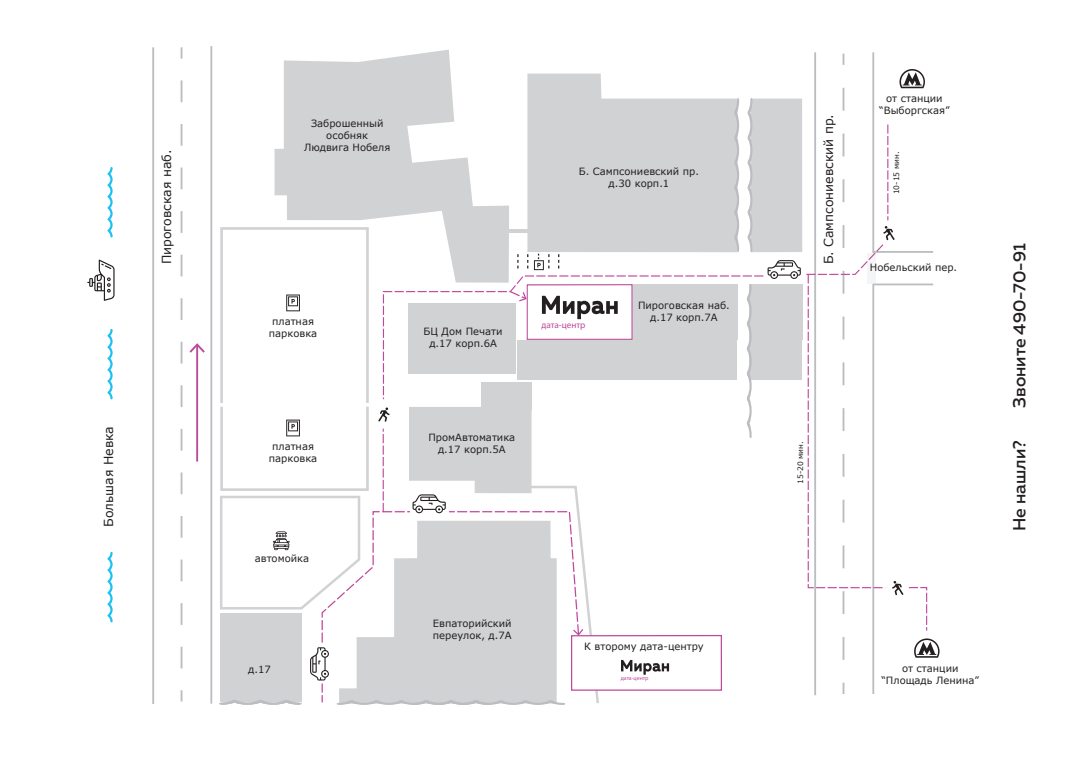
<style>
.page{position:relative;width:1088px;height:780px;background:#fff}
.page>*{position:absolute;margin:0;border:0;box-sizing:border-box;transform-origin:0 0}
.t1{font:500 17.5px "Muller";color:#231f20}
.t2{font:12.5px "Verdana";color:#231f20}
.t3{font:10px/12px "Verdana";color:#231f20;text-align:center}
.t4{font:9.25px "Myriad Pro";letter-spacing:-.005em;color:#be499b}
.t5{font:7.5px "Verdana";color:#231f20}
.t6{font:5.88px "Myriad Pro";letter-spacing:-.005em;color:#be499b}
</style>
<div class="page">
<hr style="left:152px;top:47px;width:2px;height:657px;background:#bcbdc0">
<svg style="left:181px;top:80px;width:1px;height:588px"></svg>
<svg style="left:181px;top:47px;width:1px;height:12px"></svg>
<hr style="left:210px;top:46px;width:2px;height:657px;background:#bcbdc0">
<hr style="left:814px;top:52px;width:2px;height:643px;background:#bcbdc0">
<svg style="left:842px;top:682px;width:2px;height:12px"></svg>
<hr style="left:872px;top:52px;width:2px;height:642px;background:#bcbdc0">
<hr style="left:196px;top:345px;width:2px;height:116px;background:#be499b">
<svg style="left:189px;top:343px;width:16px;height:10px"></svg>
<svg style="left:286px;top:294px;width:14px;height:17px"></svg>
<svg style="left:87px;top:259px;width:28px;height:42px"></svg>
<svg style="left:107px;top:167px;width:6px;height:70px"></svg>
<svg style="left:107px;top:552px;width:6px;height:70px"></svg>
<svg style="left:107px;top:329px;width:6px;height:70px"></svg>
<div style="left:481px;top:382px;width:50px;height:27px;background:#d1d2d4"></div>
<div style="left:749px;top:284px;width:53px;height:55px;background:#d1d2d4"></div>
<div style="left:749px;top:340px;width:53px;height:40px;background:#d1d2d4"></div>
<svg style="left:274px;top:50px;width:235px;height:225px;fill:#d1d2d4"></svg>
<svg style="left:527px;top:74px;width:207px;height:178px;background:#d5d6d8"></svg>
<div style="left:751px;top:99px;width:51px;height:153px;background:#d1d2d4"></div>
<div style="left:220px;top:227px;width:149px;height:177px;border:3px solid #d1d2d4"></div>
<svg style="left:534px;top:253px;width:15px;height:17px"></svg>
<hr style="left:508px;top:229px;width:20px;height:3px;background:#d1d2d4">
<svg style="left:382px;top:275px;width:382px;height:125px"></svg>
<svg style="left:734px;top:98px;width:5px;height:154px"></svg>
<svg style="left:748px;top:98px;width:4px;height:154px"></svg>
<svg style="left:747px;top:284px;width:5px;height:154px"></svg>
<svg style="left:509px;top:290px;width:18px;height:11px"></svg>
<svg style="left:219px;top:407px;width:381px;height:298px"></svg>
<div style="left:572px;top:635px;width:149px;height:55px;background:#fff"></div>
<div style="left:571px;top:635px;width:151px;height:55px;border:1px solid #be499b"></div>
<svg style="left:621px;top:660px;width:48px;height:14px"></svg>
<svg style="left:767px;top:54px;width:172px;height:605px"></svg>
<p class="t2" style="left:158px;top:264px;width:116px;rotate:-90deg">Пироговская наб.</p>
<p class="t2" style="left:100px;top:526px;width:102px;rotate:-90deg">Большая Невка</p>
<p class="t3" style="left:304px;top:117px;width:88px">Заброшенный особняк<br>Людвига Нобеля</p>
<p class="t3" style="left:579px;top:165px;width:122px">Б. Сампсониевский пр. д.30 корп.1</p>
<p class="t3" style="left:269px;top:315px;width:50px">платная парковка</p>
<p class="t3" style="left:424px;top:325px;width:80px">БЦ Дом Печати д.17 корп.6А</p>
<p class="t4" style="left:542px;top:319px;width:45px">дата-центр</p>
<p class="t3" style="left:638px;top:299px;width:93px">Пироговская наб. д.17 корп.7А</p>
<p class="t2" style="left:820px;top:264px;width:152px;rotate:-90deg">Б. Сампсониевский пр.</p>
<p class="t3" style="left:879px;top:92px;width:72px">от станции “Выборгская”</p>
<p class="t5" style="left:891px;top:194px;width:44px;rotate:-90deg">10-15 мин.</p>
<p class="t3" style="left:870px;top:261px;width:89px">Нобельский пер.</p>
<h1 class="t1" style="left:1008px;top:407px;width:166px;rotate:-90deg">Звоните 490-70-91</h1>
<p class="t3" style="left:269px;top:440px;width:50px">платная парковка</p>
<p class="t3" style="left:428px;top:431px;width:88px">ПромАвтоматика д.17 корп.5А</p>
<p class="t5" style="left:795px;top:484px;width:44px;rotate:-90deg">15-20 мин.</p>
<h1 class="t1" style="left:1008px;top:531px;width:92px;rotate:-90deg">Не нашли?</h1>
<p class="t3" style="left:255px;top:552px;width:56px">автомойка</p>
<p class="t3" style="left:433px;top:617px;width:80px;text-align:left">Евпаторийский переулок, д.7A</p>
<p class="t3" style="left:584px;top:640px;width:121px">К второму дата-центру</p>
<p class="t3" style="left:248px;top:663px;width:24px">д.17</p>
<p class="t6" style="left:621px;top:674px;width:29px">дата-центр</p>
<p class="t3" style="left:881px;top:662px;width:99px">от станции “Площадь Ленина”</p>
</div>
